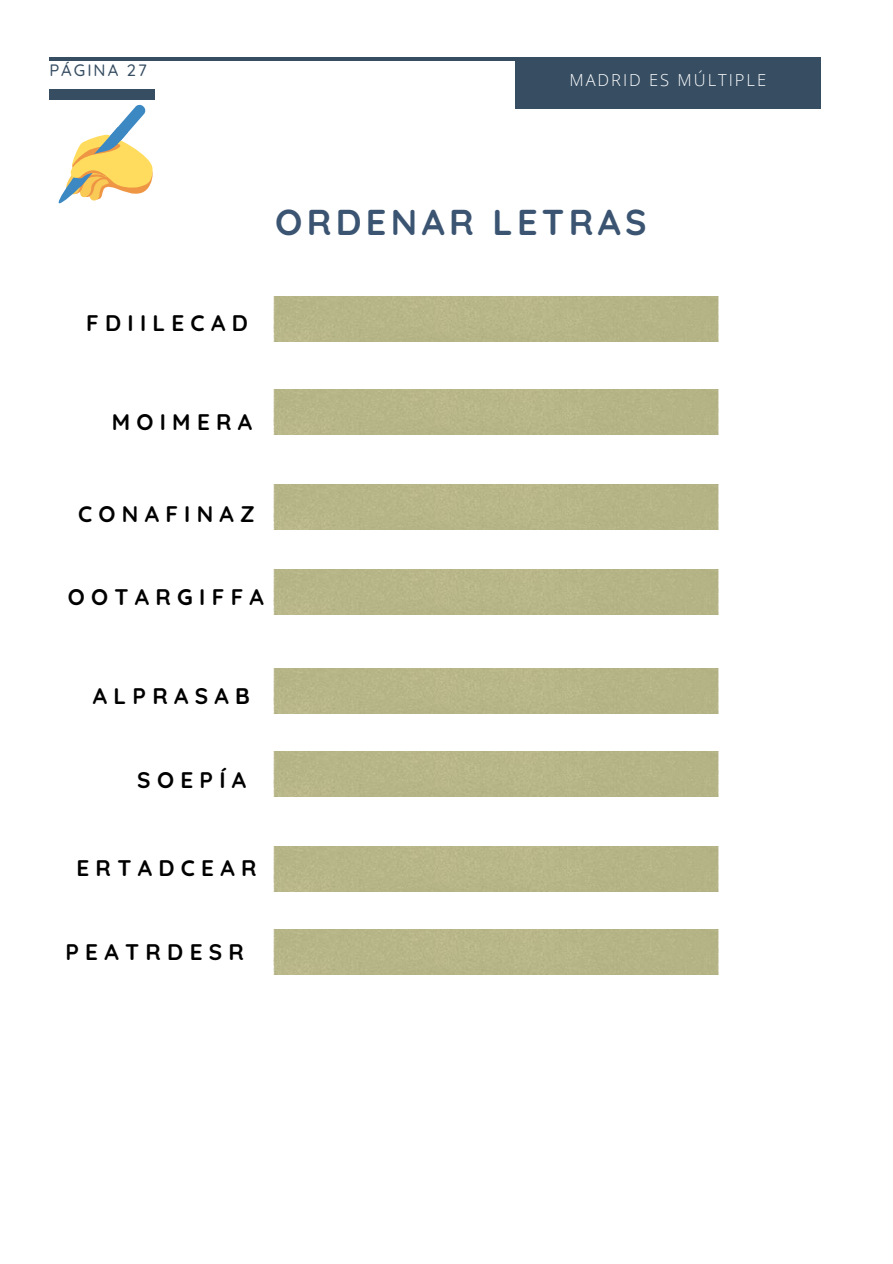
<style>
.page{position:relative;width:893px;height:1264px;background:#fff}
.page>*{position:absolute;margin:0;border:0;box-sizing:border-box;transform-origin:0 0}
.t1{font:700 36px "Quicksand";letter-spacing:.12em;color:#3a5471}
.t2{font:700 22.5px "Quicksand";letter-spacing:.28em;color:#000}
.t3{font:300 16.5px "Open Sans";letter-spacing:.12em;color:#fff}
.t4{font:500 16.5px "Quicksand";letter-spacing:.12em;color:#364d62}
</style>
<div class="page">
<div style="left:515px;top:61px;width:305px;height:47px;background:#364d62"></div>
<hr style="left:49px;top:57px;width:771px;height:4px;background:#364d62">
<div style="left:49px;top:90px;width:106px;height:10px;background:#364d62"></div>
<svg style="left:58px;top:104px;width:94px;height:100px"></svg>
<div style="left:273px;top:296px;width:445px;height:45px;background:#b6b587"></div>
<div style="left:273px;top:389px;width:445px;height:45px;background:#b6b587"></div>
<div style="left:273px;top:485px;width:445px;height:45px;background:#b6b587"></div>
<div style="left:273px;top:569px;width:445px;height:45px;background:#b6b587"></div>
<div style="left:273px;top:668px;width:445px;height:45px;background:#b6b587"></div>
<div style="left:273px;top:929px;width:445px;height:45px;background:#b6b587"></div>
<div style="left:273px;top:846px;width:445px;height:45px;background:#b6b587"></div>
<div style="left:273px;top:751px;width:445px;height:45px;background:#b6b587"></div>
<p class="t4" style="left:49px;top:59px;width:99px">PÁGINA 27</p>
<p class="t3" style="left:569px;top:68px;width:198px">MADRID ES MÚLTIPLE</p>
<h1 class="t1" style="left:275px;top:198px;width:373px">ORDENAR LETRAS</h1>
<p class="t2" style="left:86px;top:308px;width:163px">FDIILECAD</p>
<p class="t2" style="left:112px;top:407px;width:142px">MOIMERA</p>
<p class="t2" style="left:78px;top:500px;width:178px">CONAFINAZ</p>
<p class="t2" style="left:68px;top:582px;width:198px">OOTARGIFFA</p>
<p class="t2" style="left:93px;top:681px;width:158px">ALPRASAB</p>
<p class="t2" style="left:137px;top:765px;width:110px">SOEPÍA</p>
<p class="t2" style="left:76px;top:853px;width:181px">ERTADCEAR</p>
<p class="t2" style="left:65px;top:937px;width:180px">PEATRDESR</p>
</div>
